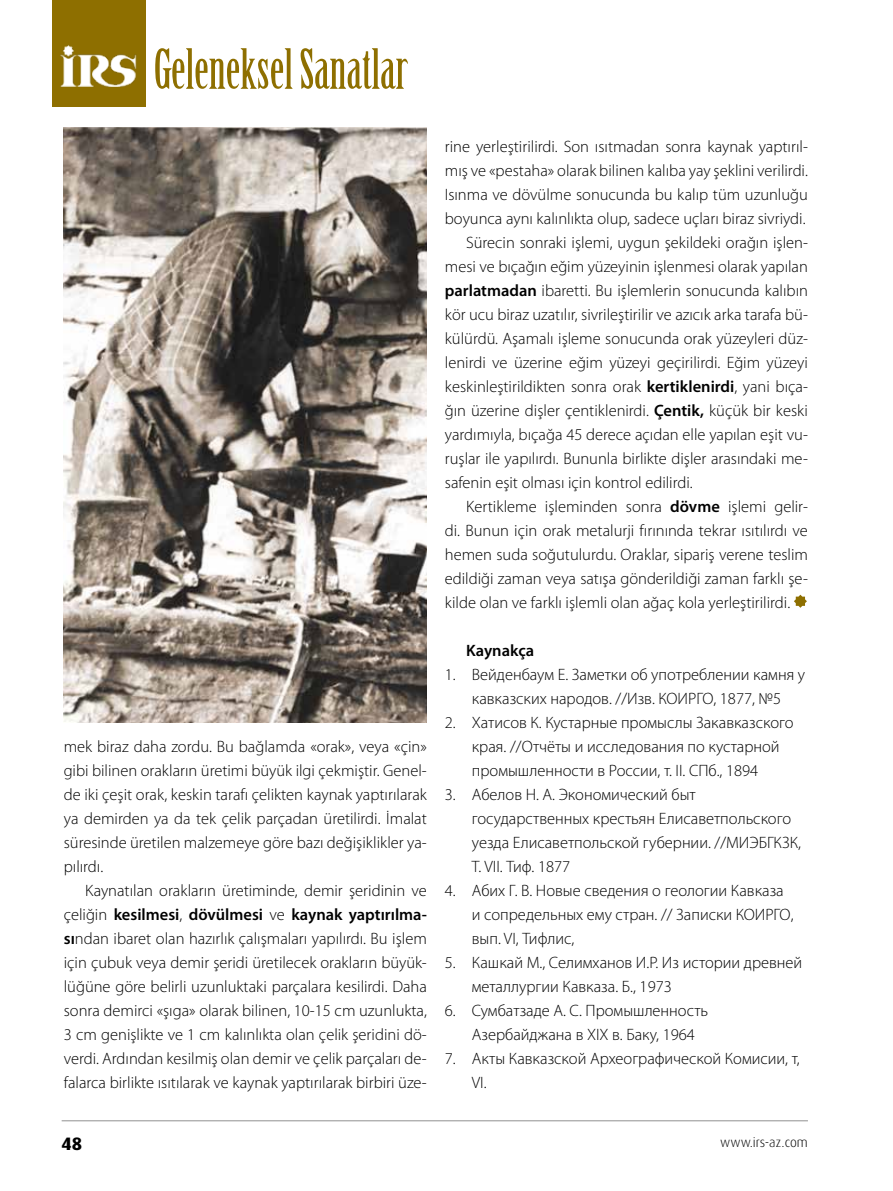
<style>
.page{position:relative;width:893px;height:1191px;background:#fff}
.page>*{position:absolute;margin:0;border:0;box-sizing:border-box;transform-origin:0 0}
.t1{font:54.15px "Birch Std";color:#8e6f00}
.t2{font:800 18px "Dax Pro";color:#000}
.t3{font:300 16.5px/24px "Myriad Pro";color:#000}
.t4{font:600 16.5px "Myriad Pro";color:#000}
.t5{font:300 13.5px "Dax Pro";color:#000}
.s1{font-weight:600}
</style>
<div class="page">
<hr style="left:62px;top:1120px;width:746px;height:1px;background:#909090">
<svg style="left:794px;top:594px;width:13px;height:14px"></svg>
<img style="left:64px;top:128px;width:363px;height:594px">
<div style="left:52px;top:0;width:94px;height:106px;background:#8e6f00"></div>
<img style="left:60px;top:45px;width:77px;height:41px">
<h1 class="t1" style="left:154px;top:39px;width:255px">Geleneksel Sanatlar</h1>
<p class="t3" style="left:64px;top:734px;width:365px;text-align:justify">mek biraz daha zordu. Bu bağlamda «orak», veya «çin» gibi bilinen orakların üretimi büyük ilgi çekmiştir. Genel&shy;de iki çeşit orak, keskin tarafı çelikten kaynak yaptırılarak ya demirden ya da tek çelik parçadan üretilirdi. İmalat süresinde üretilen malzemeye göre bazı değişiklikler ya&shy;pılırdı.</p>
<p class="t3" style="left:64px;top:878px;width:365px;text-align:justify;text-indent:21px">Kaynatılan orakların üretiminde, demir şeridinin ve çeliğin <span class="s1">kesilmesi</span>, <span class="s1">dövülmesi</span> ve <span class="s1">kaynak yaptırılma&shy;sı</span>ndan ibaret olan hazırlık çalışmaları yapılırdı. Bu işlem için çubuk veya demir şeridi üretilecek orakların büyük&shy;lüğüne göre belirli uzunluktaki parçalara kesilirdi. Daha sonra demirci «şıga» olarak bilinen, 10-15 cm uzunlukta, 3 cm genişlikte ve 1 cm kalınlıkta olan çelik şeridini dö&shy;verdi. Ardından kesilmiş olan demir ve çelik parçaları de&shy;falarca birlikte ısıtılarak ve kaynak yaptırılarak birbiri üze-</p>
<p class="t3" style="left:445px;top:134px;width:365px">rine yerleştirilirdi. Son ısıtmadan sonra kaynak yaptırıl-</p>
<p class="t3" style="left:445px;top:158px;width:365px">mış ve «pestaha» olarak bilinen kalıba yay şeklini verilirdi.</p>
<p class="t3" style="left:445px;top:182px;width:365px">Isınma ve dövülme sonucunda bu kalıp tüm uzunluğu</p>
<p class="t3" style="left:445px;top:206px;width:362px">boyunca aynı kalınlıkta olup, sadece uçları biraz sivriydi.</p>
<p class="t3" style="left:466px;top:230px;width:343px">Sürecin sonraki işlemi, uygun şekildeki orağın işlen-</p>
<p class="t3" style="left:445px;top:254px;width:365px">mesi ve bıçağın eğim yüzeyinin işlenmesi olarak yapılan</p>
<p class="t3" style="left:445px;top:278px;width:365px"><span class="s1">parlatmadan</span> ibaretti. Bu işlemlerin sonucunda kalıbın</p>
<p class="t3" style="left:445px;top:302px;width:365px">kör ucu biraz uzatılır, sivrileştirilir ve azıcık arka tarafa bü-</p>
<p class="t3" style="left:445px;top:327px;width:365px">külürdü. Aşamalı işleme sonucunda orak yüzeyleri düz-</p>
<p class="t3" style="left:445px;top:351px;width:365px">lenirdi ve üzerine eğim yüzeyi geçirilirdi. Eğim yüzeyi</p>
<p class="t3" style="left:445px;top:375px;width:365px">keskinleştirildikten sonra orak <span class="s1">kertiklenirdi</span>, yani bıça-</p>
<p class="t3" style="left:445px;top:399px;width:365px">ğın üzerine dişler çentiklenirdi. <span class="s1">Çentik,</span> küçük bir keski</p>
<p class="t3" style="left:445px;top:423px;width:365px">yardımıyla, bıçağa 45 derece açıdan elle yapılan eşit vu-</p>
<p class="t3" style="left:445px;top:447px;width:365px">ruşlar ile yapılırdı. Bununla birlikte dişler arasındaki me-</p>
<p class="t3" style="left:445px;top:471px;width:249px">safenin eşit olması için kontrol edilirdi.</p>
<p class="t3" style="left:466px;top:495px;width:343px">Kertikleme işleminden sonra <span class="s1">dövme</span> işlemi gelir-</p>
<p class="t3" style="left:445px;top:519px;width:365px">di. Bunun için orak metalurji fırınında tekrar ısıtılırdı ve</p>
<p class="t3" style="left:445px;top:543px;width:365px">hemen suda soğutulurdu. Oraklar, sipariş verene teslim</p>
<p class="t3" style="left:445px;top:567px;width:365px">edildiği zaman veya satışa gönderildiği zaman farklı şe-</p>
<p class="t3" style="left:445px;top:591px;width:347px">kilde olan ve farklı işlemli olan ağaç kola yerleştirilirdi.</p>
<p class="t4" style="left:466px;top:640px;width:70px">Kaynakça</p>
<p class="t3" style="left:445px;top:662px;width:362px;text-align:center">1. Вейденбаум Е. Заметки об употреблении камня у кавказских народов. //Изв. КОИРГО, 1877, №5</p>
<p class="t3" style="left:472px;top:710px;width:323px;text-indent:-27px">2. Хатисов К. Кустарные промыслы Закавказского края. //Отчёты и исследования по кустарной промышленности в России, т. II. СПб., 1894</p>
<p class="t3" style="left:472px;top:782px;width:331px;text-indent:-27px">3. Абелов Н. А. Экономический быт государственных крестьян Елисаветпольского уезда Елисаветпольской губернии. //МИЭБГКЗК, Т. VII. Тиф. 1877</p>
<p class="t3" style="left:472px;top:878px;width:323px;text-indent:-27px">4. Абих Г. В. Новые сведения о геологии Кавказа и сопредельных ему стран. // Записки КОИРГО, вып. VI, Тифлис,</p>
<p class="t3" style="left:472px;top:950px;width:332px;text-indent:-27px">5. Кашкай М., Селимханов И.Р. Из истории древней металлургии Кавказа. Б., 1973</p>
<p class="t3" style="left:472px;top:998px;width:238px;text-indent:-27px">6. Сумбатзаде А. С. Промышленность<br>Азербайджана в XIX в. Баку, 1964</p>
<p class="t3" style="left:472px;top:1046px;width:329px;text-indent:-27px">7. Акты Кавказской Археографической Комисии, т,<br>VI.</p>
<p class="t2" style="left:62px;top:1131px;width:22px">48</p>
<p class="t5" style="left:720px;top:1133px;width:89px">www.irs-az.com</p>
</div>
